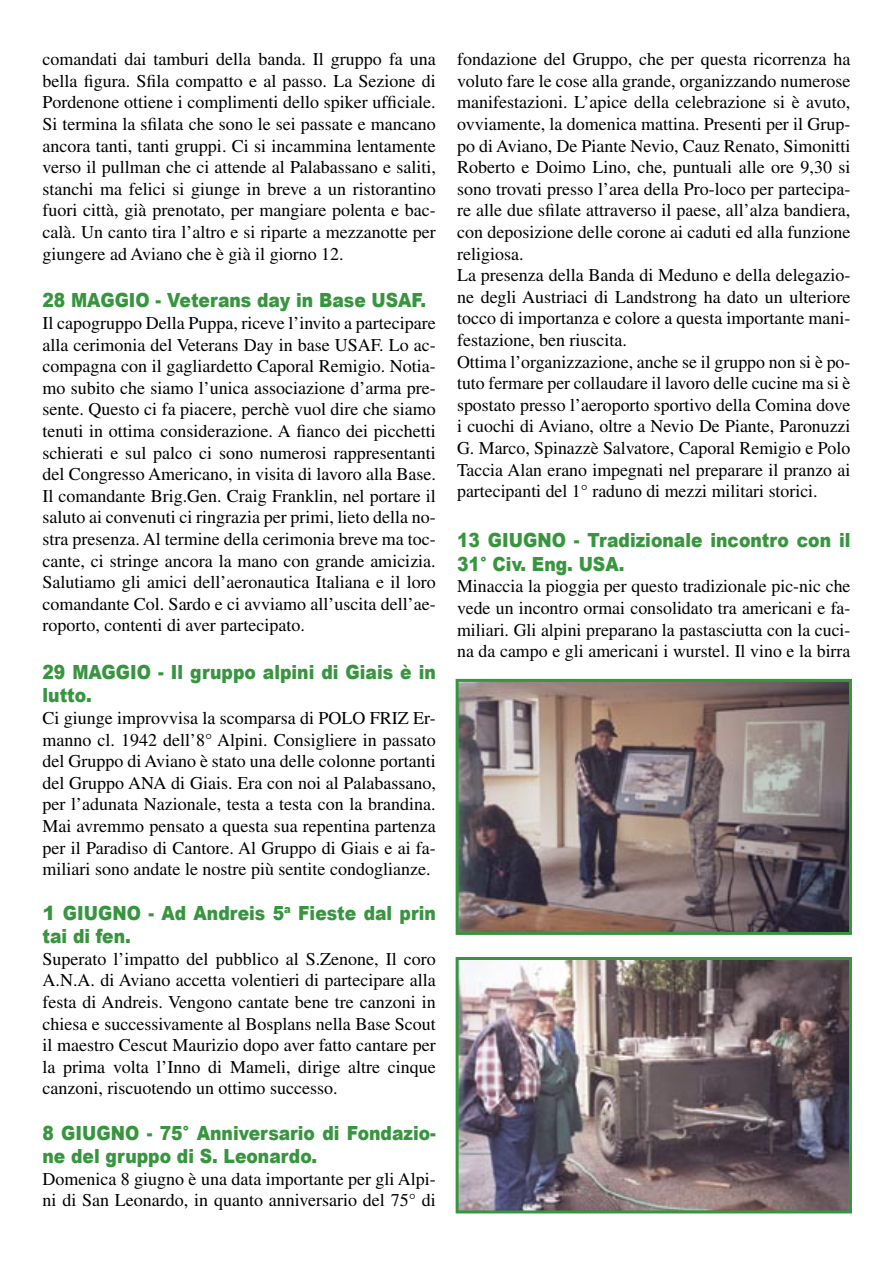
<style>
.page{position:relative;width:893px;height:1263px;background:#fff}
.page>*{position:absolute;margin:0;border:0;box-sizing:border-box;transform-origin:0 0}
.t1{font:900 19.5px/23.4px "Arial";color:#38953f;scale:.88 1}
.t2{font:900 19.5px/23.4px "Arial";color:#38953f}
.t3{font:18px/21.6px "Times";color:#000;text-align:justify}
</style>
<div class="page">
<img style="left:460px;top:683px;width:388px;height:248px">
<div style="left:456px;top:679px;width:396px;height:256px;border:3px solid #38953f"></div>
<img style="left:460px;top:961px;width:388px;height:248px">
<div style="left:456px;top:957px;width:396px;height:256px;border:3px solid #38953f"></div>
<p class="t3" style="left:43px;top:48px;width:395px">comandati dai tamburi della banda. Il gruppo fa una bella figura. Sfila compatto e al passo. La Sezione di Pordenone ottiene i complimenti dello spiker ufficiale.<br>Si termina la sfilata che sono le sei passate e mancano ancora tanti, tanti gruppi. Ci si incammina lentamente verso il pullman che ci attende al Palabassano e saliti, stanchi ma felici si giunge in breve a un ristorantino fuori città, già prenotato, per mangiare polenta e bac&shy;calà. Un canto tira l’altro e si riparte a mezzanotte per giungere ad Aviano che è già il giorno 12.</p>
<p class="t1" style="left:43px;top:288px;width:437px">28 MAGGIO - Veterans day in Base USAF.</p>
<p class="t3" style="left:43px;top:312px;width:395px">Il capogruppo Della Puppa, riceve l’invito a partecipare alla cerimonia del Veterans Day in base USAF. Lo ac&shy;compagna con il gagliardetto Caporal Remigio. Notia&shy;mo subito che siamo l’unica associazione d’arma pre&shy;sente. Questo ci fa piacere, perchè vuol dire che siamo tenuti in ottima considerazione. A fianco dei picchetti schierati e sul palco ci sono numerosi rappresentanti del Congresso Americano, in visita di lavoro alla Base.<br>Il comandante Brig.Gen. Craig Franklin, nel portare il saluto ai convenuti ci ringrazia per primi, lieto della no&shy;stra presenza. Al termine della cerimonia breve ma toc&shy;cante, ci stringe ancora la mano con grande amicizia.<br>Salutiamo gli amici dell’aeronautica Italiana e il loro comandante Col. Sardo e ci avviamo all’uscita dell’ae&shy;roporto, contenti di aver partecipato.</p>
<p class="t1" style="left:43px;top:660px;width:448px">29 MAGGIO - Il gruppo alpini di Giais è in lutto.</p>
<p class="t3" style="left:43px;top:707px;width:395px">Ci giunge improvvisa la scomparsa di POLO FRIZ Er&shy;manno cl. 1942 dell’8° Alpini. Consigliere in passato del Gruppo di Aviano è stato una delle colonne portanti del Gruppo ANA di Giais. Era con noi al Palabassano, per l’adunata Nazionale, testa a testa con la brandina.<br>Mai avremmo pensato a questa sua repentina partenza per il Paradiso di Cantore. Al Gruppo di Giais e ai fa&shy;miliari sono andate le nostre più sentite condoglianze.</p>
<p class="t2" style="left:43px;top:900px;width:395px">1 GIUGNO - Ad Andreis 5<sup>a</sup> Fieste dal prin tai di fen.</p>
<p class="t3" style="left:43px;top:948px;width:395px">Superato l’impatto del pubblico al S.Zenone, Il coro A.N.A. di Aviano accetta volentieri di partecipare alla festa di Andreis. Vengono cantate bene tre canzoni in chiesa e successivamente al Bosplans nella Base Scout il maestro Cescut Maurizio dopo aver fatto cantare per la prima volta l’Inno di Mameli, dirige altre cinque canzoni, riscuotendo un ottimo successo.</p>
<p class="t1" style="left:43px;top:1120px;width:448px">8 GIUGNO - 75° Anniversario di Fondazio&shy;ne del gruppo di S. Leonardo.</p>
<p class="t3" style="left:43px;top:1168px;width:395px">Domenica 8 giugno è una data importante per gli Alpi&shy;ni di San Leonardo, in quanto anniversario del 75° di</p>
<p class="t3" style="left:457px;top:48px;width:395px;text-align:left">fondazione del Gruppo, che per questa ricorrenza ha voluto fare le cose alla grande, organizzando numerose manifestazioni. L’apice della celebrazione si è avuto, ovviamente, la domenica mattina. Presenti per il Grup&shy;po di Aviano, De Piante Nevio, Cauz Renato, Simonitti Roberto e Doimo Lino, che, puntuali alle ore 9,30 si sono trovati presso l’area della Pro-loco per partecipa&shy;re alle due sfilate attraverso il paese, all’alza bandiera, con deposizione delle corone ai caduti ed alla funzione religiosa.<br>La presenza della Banda di Meduno e della delegazio&shy;ne degli Austriaci di Landstrong ha dato un ulteriore tocco di importanza e colore a questa importante mani&shy;festazione, ben riuscita.<br>Ottima l’organizzazione, anche se il gruppo non si è po&shy;tuto fermare per collaudare il lavoro delle cucine ma si è spostato presso l’aeroporto sportivo della Comina dove i cuochi di Aviano, oltre a Nevio De Piante, Paronuzzi G. Marco, Spinazzè Salvatore, Caporal Remigio e Polo Taccia Alan erano impegnati nel preparare il pranzo ai partecipanti del 1° raduno di mezzi militari storici.</p>
<p class="t1" style="left:457px;top:528px;width:448px">13 GIUGNO - Tradizionale incontro con il<br>31° Civ. Eng. USA.</p>
<p class="t3" style="left:457px;top:575px;width:395px">Minaccia la pioggia per questo tradizionale pic-nic che vede un incontro ormai consolidato tra americani e fa&shy;miliari. Gli alpini preparano la pastasciutta con la cuci&shy;na da campo e gli americani i wurstel. Il vino e la birra</p>
</div>
